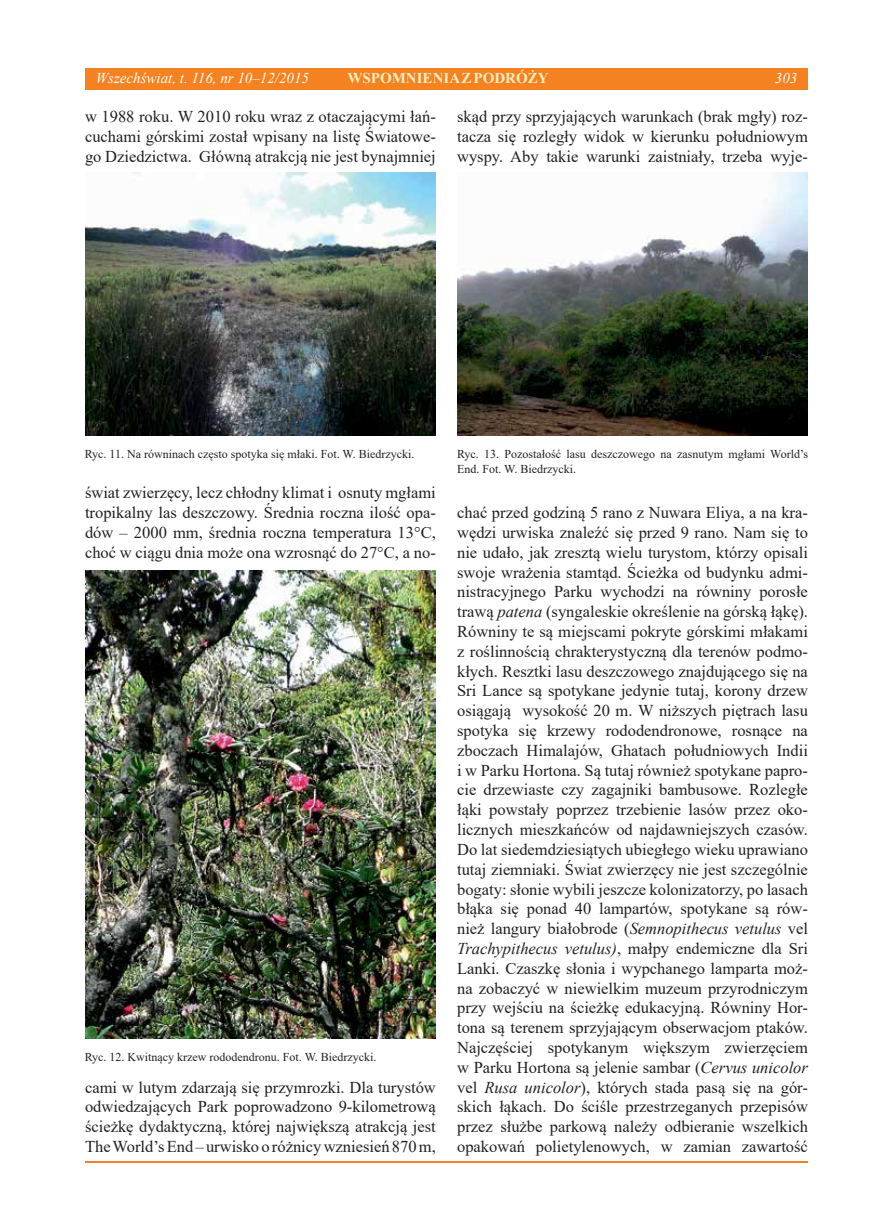
<style>
.page{position:relative;width:893px;height:1225px;background:#fff}
.page>*{position:absolute;margin:0;border:0;box-sizing:border-box;transform-origin:0 0}
.t1{font:16.5px/19.8px "Times New Roman";color:#231f20;text-align:justify}
.t2{font:italic 15px "Times New Roman";color:#fff}
.t3{font:700 15px "Times New Roman";color:#ffefc6}
.t4{font:12px/14.4px "Times New Roman";color:#231f20}
.s1{font-style:normal}
.s2{font-style:italic}
</style>
<div class="page">
<hr style="left:85px;top:1161px;width:723px;height:1px;background:#f58220">
<img style="left:85px;top:172px;width:351px;height:263px">
<img style="left:85px;top:570px;width:351px;height:468px">
<img style="left:457px;top:172px;width:351px;height:263px">
<div style="left:85px;top:68px;width:723px;height:21px;background:#f58220"></div>
<p class="t2" style="left:96px;top:68px;width:215px">Wszechświat, t. 116, nr 10<span class="s1">–</span>12/2015</p>
<p class="t3" style="left:348px;top:67px;width:202px">WSPOMNIENIA Z PODRÓŻY</p>
<p class="t2" style="left:775px;top:68px;width:24px">303</p>
<p class="t1" style="left:85px;top:106px;width:352px">w 1988 roku. W 2010 roku wraz z otaczającymi łań&shy;cuchami górskimi został wpisany na listę Światowe&shy;go Dziedzictwa. Główną atrakcją nie jest bynajmniej</p>
<p class="t1" style="left:457px;top:106px;width:352px">skąd przy sprzyjających warunkach (brak mgły) roz&shy;tacza się rozległy widok w kierunku południowym wyspy. Aby takie warunki zaistniały, trzeba wyje-</p>
<p class="t4" style="left:85px;top:447px;width:331px">Ryc. 11. Na równinach często spotyka się młaki. Fot. W. Biedrzycki.</p>
<p class="t1" style="left:85px;top:482px;width:352px">świat zwierzęcy, lecz chłodny klimat i osnuty mgłami tropikalny las deszczowy. Średnia roczna ilość opa&shy;dów – 2000 mm, średnia roczna temperatura 13°C, choć w ciągu dnia może ona wzrosnąć do 27°C, a no-</p>
<p class="t4" style="left:85px;top:1049px;width:293px">Ryc. 12. Kwitnący krzew rododendronu. Fot. W. Biedrzycki.</p>
<p class="t1" style="left:85px;top:1076px;width:352px">cami w lutym zdarzają się przymrozki. Dla turystów odwiedzających Park poprowadzono 9-kilometrową ścieżkę dydaktyczną, której największą atrakcją jest The World’s End – urwisko o różnicy wzniesień 870 m,</p>
<p class="t4" style="left:457px;top:447px;width:352px">Ryc. 13. Pozostałość lasu deszczowego na zasnutym mgłami World’s<br>End. Fot. W. Biedrzycki.</p>
<p class="t1" style="left:457px;top:502px;width:352px">chać przed godziną 5 rano z Nuwara Eliya, a na kra&shy;wędzi urwiska znaleźć się przed 9 rano. Nam się to nie udało, jak zresztą wielu turystom, którzy opisali swoje wrażenia stamtąd. Ścieżka od budynku admi&shy;nistracyjnego Parku wychodzi na równiny porosłe trawą <span class="s2">patena</span> (syngaleskie określenie na górską łąkę).<br>Równiny te są miejscami pokryte górskimi młakami z roślinnością chrakterystyczną dla terenów podmo&shy;kłych. Resztki lasu deszczowego znajdującego się na Sri Lance są spotykane jedynie tutaj, korony drzew osiągają wysokość 20 m. W niższych piętrach lasu spotyka się krzewy rododendronowe, rosnące na zboczach Himalajów, Ghatach południowych Indii i w Parku Hortona. Są tutaj również spotykane papro&shy;cie drzewiaste czy zagajniki bambusowe. Rozległe łąki powstały poprzez trzebienie lasów przez oko&shy;licznych mieszkańców od najdawniejszych czasów.<br>Do lat siedemdziesiątych ubiegłego wieku uprawiano tutaj ziemniaki. Świat zwierzęcy nie jest szczególnie bogaty: słonie wybili jeszcze kolonizatorzy, po lasach błąka się ponad 40 lampartów, spotykane są rów&shy;nież langury białobrode (<span class="s2">Semnopithecus vetulus</span> vel <span class="s2">Trachypithecus vetulus)</span>, małpy endemiczne dla Sri Lanki. Czaszkę słonia i wypchanego lamparta moż&shy;na zobaczyć w niewielkim muzeum przyrodniczym przy wejściu na ścieżkę edukacyjną. Równiny Hor&shy;tona są terenem sprzyjającym obserwacjom ptaków.<br>Najczęściej spotykanym większym zwierzęciem w Parku Hortona są jelenie sambar (<span class="s2">Cervus unicolor </span>vel <span class="s2">Rusa unicolor</span>), których stada pasą się na gór&shy;skich łąkach. Do ściśle przestrzeganych przepisów przez służbe parkową należy odbieranie wszelkich opakowań polietylenowych, w zamian zawartość</p>
</div>
